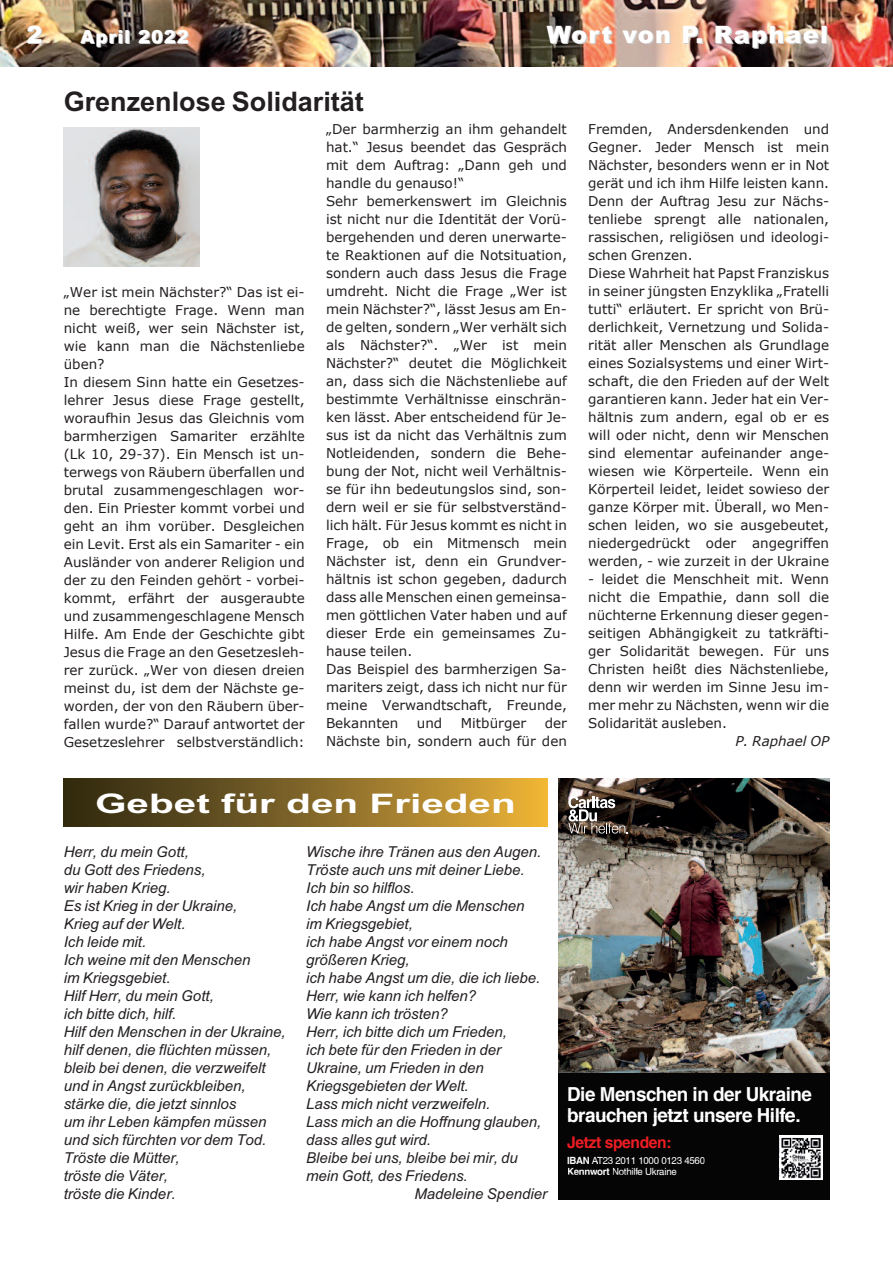
<style>
.page{position:relative;width:893px;height:1263px;background:#fff}
.page>*{position:absolute;margin:0;border:0;box-sizing:border-box;transform-origin:0 0}
.t1{font:700 27px "Arial";color:#231f20}
.t2{font:700 27px "Arial";color:#fff;scale:1.5 1}
.t3{font:900 24px "Arial";letter-spacing:.05em;color:#fff}
.t4{font:700 19.35px/20.5px "Helvetica LT Com";letter-spacing:-.025em;color:#fff}
.t5{font:900 18px "Arial";letter-spacing:.05em;color:#fff}
.t6{font:700 16.05px "Helvetica LT Com";letter-spacing:-.025em;color:#ee1d23}
.t7{font:italic 15px/18px "Arial";color:#231f20}
.t8{font:13.5px/18px "Verdana";color:#231f20}
.t9{font:italic 13.5px "Verdana";color:#231f20}
.t10{font:9.9px "Helvetica LT Com";letter-spacing:-.025em;color:#fff}
.s1{font-weight:700}
</style>
<div class="page">
<img style="left:0;top:0;width:893px;height:66px">
<img style="left:64px;top:128px;width:135px;height:139px">
<div style="left:64px;top:778px;width:483px;height:48px;background:linear-gradient(to right,#272412,#e5af3b)"></div>
<div style="left:559px;top:1065px;width:270px;height:134px;background:#050505"></div>
<img style="left:559px;top:778px;width:270px;height:294px">
<svg style="left:568px;top:796px;width:60px;height:37px"></svg>
<img style="left:779px;top:1135px;width:43px;height:45px">
<h2 class="t3" style="left:26px;top:20px;width:18px">2</h2>
<h3 class="t5" style="left:80px;top:26px;width:110px">April 2022</h3>
<h2 class="t3" style="left:547px;top:20px;width:283px">Wort von P. Raphael</h2>
<h1 class="t1" style="left:64px;top:86px;width:302px">Grenzenlose Solidarität</h1>
<p class="t8" style="left:64px;top:282px;width:242px">„Wer ist mein Nächster?“ Das ist ei&shy;ne berechtigte Frage. Wenn man nicht weiß, wer sein Nächster ist, wie kann man die Nächstenliebe üben?<br>In diesem Sinn hatte ein Gesetzes&shy;lehrer Jesus diese Frage gestellt, woraufhin Jesus das Gleichnis vom barmherzigen Samariter erzählte (Lk 10, 29-37). Ein Mensch ist un&shy;terwegs von Räubern überfallen und brutal zusammengeschlagen wor&shy;den. Ein Priester kommt vorbei und geht an ihm vorüber. Desgleichen ein Levit. Erst als ein Samariter - ein Ausländer von anderer Religion und der zu den Feinden gehört - vorbei&shy;kommt, erfährt der ausgeraubte und zusammengeschlagene Mensch Hilfe. Am Ende der Geschichte gibt Jesus die Frage an den Gesetzesleh&shy;rer zurück. „Wer von diesen dreien meinst du, ist dem der Nächste ge&shy;worden, der von den Räubern über&shy;fallen wurde?“ Darauf antwortet der Gesetzeslehrer selbstverständlich:</p>
<p class="t8" style="left:326px;top:119px;width:242px">„Der barmherzig an ihm gehandelt hat.“ Jesus beendet das Gespräch mit dem Auftrag: „Dann geh und handle du genauso!“<br>Sehr bemerkenswert im Gleichnis ist nicht nur die Identität der Vorü&shy;bergehenden und deren unerwarte&shy;te Reaktionen auf die Notsituation, sondern auch dass Jesus die Frage umdreht. Nicht die Frage „Wer ist mein Nächster?“, lässt Jesus am En&shy;de gelten, sondern „Wer verhält sich als Nächster?“. „Wer ist mein<br>Nächster?“ deutet die Möglichkeit an, dass sich die Nächstenliebe auf bestimmte Verhältnisse einschrän&shy;ken lässt. Aber entscheidend für Je&shy;sus ist da nicht das Verhältnis zum<br>Notleidenden, sondern die Behe&shy;bung der Not, nicht weil Verhältnis&shy;se für ihn bedeutungslos sind, son&shy;dern weil er sie für selbstverständ&shy;lich hält. Für Jesus kommt es nicht in<br>Frage, ob ein Mitmensch mein<br>Nächster ist, denn ein Grundver&shy;hältnis ist schon gegeben, dadurch dass alle Menschen einen gemeinsa&shy;men göttlichen Vater haben und auf dieser Erde ein gemeinsames Zu&shy;hause teilen.<br>Das Beispiel des barmherzigen Sa&shy;mariters zeigt, dass ich nicht nur für meine Verwandtschaft, Freunde,<br>Bekannten</p>
<p class="t8" style="left:326px;top:713px;width:242px;text-align:right">der<br>Nächste bin, sondern auch für den</p>
<p class="t8" style="left:417px;top:713px;width:27px">und</p>
<p class="t8" style="left:461px;top:713px;width:67px">Mitbürger</p>
<p class="t8" style="left:588px;top:119px;width:242px">Fremden, Andersdenkenden und Gegner. Jeder Mensch ist mein Nächster, besonders wenn er in Not gerät und ich ihm Hilfe leisten kann.<br>Denn der Auftrag Jesu zur Nächs&shy;tenliebe sprengt alle nationalen, rassischen, religiösen und ideologi&shy;schen Grenzen.<br>Diese Wahrheit hat Papst Franziskus in seiner jüngsten Enzyklika „Fratelli tutti“ erläutert. Er spricht von Brü&shy;derlichkeit, Vernetzung und Solida&shy;rität aller Menschen als Grundlage eines Sozialsystems und einer Wirt&shy;schaft, die den Frieden auf der Welt garantieren kann. Jeder hat ein Ver&shy;hältnis zum andern, egal ob er es will oder nicht, denn wir Menschen sind elementar aufeinander ange&shy;wiesen wie Körperteile. Wenn ein Körperteil leidet, leidet sowieso der ganze Körper mit. Überall, wo Men&shy;schen leiden, wo sie ausgebeutet, niedergedrückt oder angegriffen werden, - wie zurzeit in der Ukraine</p>
<p class="t8" style="left:588px;top:569px;width:242px;text-align:justify">- leidet die Menschheit mit. Wenn nicht die Empathie, dann soll die nüchterne Erkennung dieser gegen&shy;seitigen Abhängigkeit zu tatkräfti&shy;ger Solidarität bewegen. Für uns Christen heißt dies Nächstenliebe, denn wir werden im Sinne Jesu im&shy;mer mehr zu Nächsten, wenn wir die Solidarität ausleben.</p>
<p class="t9" style="left:735px;top:732px;width:95px">P. Raphael OP</p>
<h1 class="t2" style="left:95px;top:787px;width:282px">Gebet für den Frieden</h1>
<p class="t7" style="left:64px;top:843px;width:223px">Herr, du mein Gott,<br>du Gott des Friedens,<br>wir haben Krieg.<br>Es ist Krieg in der Ukraine,<br>Krieg auf der Welt.<br>Ich leide mit.<br>Ich weine mit den Menschen<br>im Kriegsgebiet.<br>Hilf Herr, du mein Gott,<br>ich bitte dich, hilf.<br>Hilf den Menschen in der Ukraine, hilf denen, die flüchten müssen, bleib bei denen, die verzweifelt und in Angst zurückbleiben, stärke die, die jetzt sinnlos<br>um ihr Leben kämpfen müssen und sich fürchten vor dem Tod.<br>Tröste die Mütter,<br>tröste die Väter,<br>tröste die Kinder.</p>
<p class="t7" style="left:306px;top:843px;width:237px">Wische ihre Tränen aus den Augen.</p>
<p class="t7" style="left:306px;top:861px;width:220px">Tröste auch uns mit deiner Liebe.</p>
<p class="t7" style="left:306px;top:879px;width:110px">Ich bin so hilflos.</p>
<p class="t7" style="left:306px;top:897px;width:220px">Ich habe Angst um die Menschen</p>
<p class="t7" style="left:306px;top:915px;width:108px">im Kriegsgebiet,</p>
<p class="t7" style="left:306px;top:933px;width:203px">ich habe Angst vor einem noch</p>
<p class="t7" style="left:306px;top:951px;width:105px">größeren Krieg,</p>
<p class="t7" style="left:306px;top:969px;width:236px">ich habe Angst um die, die ich liebe.</p>
<p class="t7" style="left:306px;top:987px;width:172px">Herr, wie kann ich helfen?</p>
<p class="t7" style="left:306px;top:1005px;width:143px">Wie kann ich trösten?</p>
<p class="t7" style="left:306px;top:1023px;width:202px">Herr, ich bitte dich um Frieden,</p>
<p class="t7" style="left:306px;top:1041px;width:197px">ich bete für den Frieden in der</p>
<p class="t7" style="left:306px;top:1059px;width:179px">Ukraine, um Frieden in den</p>
<p class="t7" style="left:306px;top:1077px;width:164px">Kriegsgebieten der Welt.</p>
<p class="t7" style="left:306px;top:1095px;width:186px">Lass mich nicht verzweifeln.</p>
<p class="t7" style="left:306px;top:1113px;width:237px">Lass mich an die Hoffnung glauben,</p>
<p class="t7" style="left:306px;top:1131px;width:127px">dass alles gut wird.</p>
<p class="t7" style="left:306px;top:1149px;width:213px">Bleibe bei uns, bleibe bei mir, du</p>
<p class="t7" style="left:306px;top:1167px;width:163px">mein Gott, des Friedens.</p>
<p class="t7" style="left:414px;top:1185px;width:134px">Madeleine Spendier</p>
<h3 class="t4" style="left:567px;top:1086px;width:246px">Die Menschen in der Ukraine brauchen jetzt unsere Hilfe.</h3>
<p class="t6" style="left:567px;top:1136px;width:106px">Jetzt spenden:</p>
<p class="t10" style="left:567px;top:1157px;width:139px"><span class="s1">IBAN</span> AT23 2011 1000 0123 4560</p>
<p class="t10" style="left:567px;top:1167px;width:111px"><span class="s1">Kennwort</span> Nothilfe Ukraine</p>
</div>
